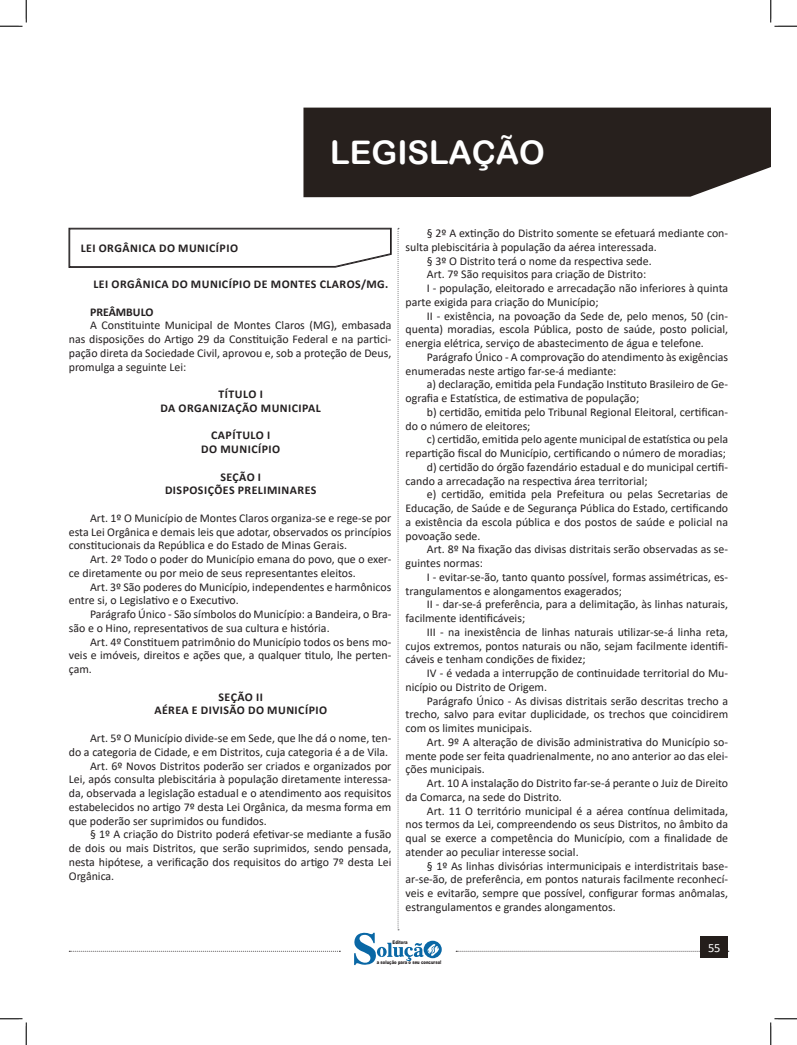
<style>
.page{position:relative;width:797px;height:1045px;background:#fff}
.page>*{position:absolute;margin:0;border:0;box-sizing:border-box;transform-origin:0 0}
.t1{font:32.5px "Arial Rounded MT Bold";color:#fff}
.t2{font:12.5px "Calibri";color:#fff}
.TEXTO_BASE{font:11.88px/13.8px "Calibri";color:#231f20}
.TITULO_DE_LEI{font:700 11.88px "Calibri";letter-spacing:.04em;color:#231f20}
.CAIXINHAS{font:700 11.88px "Calibri";letter-spacing:.04em;color:#231f20}
.TITULO_DE_ASSUNTO__CORPO{font:700 11.88px "Calibri";color:#231f20}
.t3{font:900 5px "Arial";color:#231f20;scale:.76 1}
</style>
<div class="page">
<svg style="left:456px;top:951px;width:273px;height:1px"></svg>
<div style="left:700px;top:936px;width:28px;height:22px;background:#241e1b"></div>
<div style="left:303px;top:108px;width:467px;height:89px;background:#27201d"></div>
<svg style="left:69px;top:228px;width:373px;height:737px"></svg>
<svg style="left:0;top:0;width:27px;height:27px"></svg>
<svg style="left:0;top:1018px;width:27px;height:27px"></svg>
<svg style="left:770px;top:0;width:27px;height:27px"></svg>
<svg style="left:770px;top:1018px;width:27px;height:27px"></svg>
<h1 class="t1" style="left:330px;top:133px;width:216px">LEGISLAÇÃO</h1>
<p class="CAIXINHAS" style="left:81px;top:239px;width:159px">LEI ORGÂNICA DO MUNICÍPIO</p>
<p class="TITULO_DE_LEI" style="left:93px;top:276px;width:296px">LEI ORGÂNICA DO MUNICÍPIO DE MONTES CLAROS/MG.</p>
<p class="TITULO_DE_ASSUNTO__CORPO" style="left:90px;top:303px;width:65px">PREÂMBULO</p>
<p class="TEXTO_BASE" style="left:69px;top:318px;width:324px;text-align:justify;text-indent:21px">A Constituinte Municipal de Montes Claros (MG), embasada nas disposições do Artigo 29 da Constituição Federal e na partici&shy;pação direta da Sociedade Civil, aprovou e, sob a proteção de Deus, promulga a seguinte Lei:</p>
<p class="TITULO_DE_LEI" style="left:219px;top:386px;width:46px">TÍTULO I</p>
<p class="TITULO_DE_LEI" style="left:161px;top:399px;width:162px">DA ORGANIZAÇÃO MUNICIPAL</p>
<p class="TITULO_DE_LEI" style="left:211px;top:427px;width:61px">CAPÍTULO I</p>
<p class="TITULO_DE_LEI" style="left:201px;top:441px;width:80px">DO MUNICÍPIO</p>
<p class="TITULO_DE_LEI" style="left:220px;top:468px;width:42px">SEÇÃO I</p>
<p class="TITULO_DE_LEI" style="left:165px;top:482px;width:153px">DISPOSIÇÕES PRELIMINARES</p>
<p class="TEXTO_BASE" style="left:69px;top:511px;width:324px;text-align:justify;text-indent:21px">Art. 1º O Município de Montes Claros organiza-se e rege-se por esta Lei Orgânica e demais leis que adotar, observados os princípios constitucionais da República e do Estado de Minas Gerais.</p>
<p class="TEXTO_BASE" style="left:69px;top:552px;width:324px;text-indent:21px">Art. 2º Todo o poder do Município emana do povo, que o exer&shy;ce diretamente ou por meio de seus representantes eleitos.</p>
<p class="TEXTO_BASE" style="left:69px;top:579px;width:324px;text-indent:21px">Art. 3º São poderes do Município, independentes e harmônicos entre si, o Legislativo e o Executivo.</p>
<p class="TEXTO_BASE" style="left:69px;top:607px;width:324px;text-indent:21px">Parágrafo Único - São símbolos do Município: a Bandeira, o Bra&shy;são e o Hino, representativos de sua cultura e história.</p>
<p class="TEXTO_BASE" style="left:69px;top:634px;width:324px;text-align:justify;text-indent:21px">Art. 4º Constituem patrimônio do Município todos os bens mo&shy;veis e imóveis, direitos e ações que, a qualquer titulo, lhe perten&shy;çam.</p>
<p class="TITULO_DE_LEI" style="left:218px;top:688px;width:46px">SEÇÃO II</p>
<p class="TITULO_DE_LEI" style="left:154px;top:702px;width:174px">AÉREA E DIVISÃO DO MUNICÍPIO</p>
<p class="TEXTO_BASE" style="left:69px;top:731px;width:324px;text-align:right">Art. 5º O Município divide-se em Sede, que lhe dá o nome, ten-<br>do a categoria de Cidade, e em Distritos, cuja categoria é a de Vila.</p>
<p class="TEXTO_BASE" style="left:69px;top:758px;width:324px;text-align:justify;text-indent:21px">Art. 6º Novos Distritos poderão ser criados e organizados por Lei, após consulta plebiscitária à população diretamente interessa&shy;da, observada a legislação estadual e o atendimento aos requisitos estabelecidos no artigo 7º desta Lei Orgânica, da mesma forma em que poderão ser suprimidos ou fundidos.</p>
<p class="TEXTO_BASE" style="left:69px;top:827px;width:324px;text-align:justify;text-indent:21px">§ 1º A criação do Distrito poderá efetivar-se mediante a fusão de dois ou mais Distritos, que serão suprimidos, sendo pensada, nesta hipótese, a verificação dos requisitos do artigo 7º desta Lei Orgânica.</p>
<p class="TEXTO_BASE" style="left:405px;top:226px;width:324px;text-indent:21px">§ 2º A extinção do Distrito somente se efetuará mediante con&shy;sulta plebiscitária à população da aérea interessada.</p>
<p class="TEXTO_BASE" style="left:427px;top:253px;width:226px">§ 3º O Distrito terá o nome da respectiva sede.</p>
<p class="TEXTO_BASE" style="left:427px;top:267px;width:221px">Art. 7º São requisitos para criação de Distrito:</p>
<p class="TEXTO_BASE" style="left:405px;top:281px;width:324px;text-indent:21px">I - população, eleitorado e arrecadação não inferiores à quinta parte exigida para criação do Município;</p>
<p class="TEXTO_BASE" style="left:405px;top:308px;width:324px;text-align:justify;text-indent:21px">II - existência, na povoação da Sede de, pelo menos, 50 (cin&shy;quenta) moradias, escola Pública, posto de saúde, posto policial, energia elétrica, serviço de abastecimento de água e telefone.</p>
<p class="TEXTO_BASE" style="left:405px;top:350px;width:324px;text-indent:21px">Parágrafo Único - A comprovação do atendimento às exigências enumeradas neste artigo far-se-á mediante:</p>
<p class="TEXTO_BASE" style="left:405px;top:377px;width:324px;text-indent:21px">a) declaração, emitida pela Fundação Instituto Brasileiro de Ge&shy;ografia e Estatística, de estimativa de população;</p>
<p class="TEXTO_BASE" style="left:405px;top:405px;width:324px;text-indent:21px">b) certidão, emitida pelo Tribunal Regional Eleitoral, certifican&shy;do o número de eleitores;</p>
<p class="TEXTO_BASE" style="left:405px;top:432px;width:324px;text-align:right">c) certidão, emitida pelo agente municipal de estatística ou pela repartição fiscal do Município, certificando o número de moradias;</p>
<p class="TEXTO_BASE" style="left:405px;top:460px;width:324px;text-indent:21px">d) certidão do órgão fazendário estadual e do municipal certifi&shy;cando a arrecadação na respectiva área territorial;</p>
<p class="TEXTO_BASE" style="left:405px;top:487px;width:324px;text-align:justify;text-indent:21px">e) certidão, emitida pela Prefeitura ou pelas Secretarias de Educação, de Saúde e de Segurança Pública do Estado, certificando a existência da escola pública e dos postos de saúde e policial na povoação sede.</p>
<p class="TEXTO_BASE" style="left:405px;top:542px;width:324px;text-indent:21px">Art. 8º Na fixação das divisas distritais serão observadas as se&shy;guintes normas:</p>
<p class="TEXTO_BASE" style="left:405px;top:570px;width:324px;text-indent:21px">I - evitar-se-ão, tanto quanto possível, formas assimétricas, es&shy;trangulamentos e alongamentos exagerados;</p>
<p class="TEXTO_BASE" style="left:405px;top:597px;width:324px;text-indent:21px">II - dar-se-á preferência, para a delimitação, às linhas naturais, facilmente identificáveis;</p>
<p class="TEXTO_BASE" style="left:405px;top:625px;width:324px;text-align:justify;text-indent:21px">III - na inexistência de linhas naturais utilizar-se-á linha reta, cujos extremos, pontos naturais ou não, sejam facilmente identifi&shy;cáveis e tenham condições de fixidez;</p>
<p class="TEXTO_BASE" style="left:405px;top:666px;width:324px;text-indent:21px">IV - é vedada a interrupção de continuidade territorial do Mu&shy;nicípio ou Distrito de Origem.</p>
<p class="TEXTO_BASE" style="left:405px;top:693px;width:324px;text-align:justify;text-indent:21px">Parágrafo Único - As divisas distritais serão descritas trecho a trecho, salvo para evitar duplicidade, os trechos que coincidirem com os limites municipais.</p>
<p class="TEXTO_BASE" style="left:405px;top:735px;width:324px;text-align:justify;text-indent:21px">Art. 9º A alteração de divisão administrativa do Município so&shy;mente pode ser feita quadrienalmente, no ano anterior ao das elei&shy;ções municipais.</p>
<p class="TEXTO_BASE" style="left:405px;top:776px;width:324px;text-indent:21px">Art. 10 A instalação do Distrito far-se-á perante o Juiz de Direito da Comarca, na sede do Distrito.</p>
<p class="TEXTO_BASE" style="left:405px;top:803px;width:324px;text-align:justify;text-indent:21px">Art. 11 O território municipal é a aérea contínua delimitada, nos termos da Lei, compreendendo os seus Distritos, no âmbito da qual se exerce a competência do Município, com a finalidade de atender ao peculiar interesse social.</p>
<p class="TEXTO_BASE" style="left:405px;top:858px;width:324px;text-align:justify;text-indent:21px">§ 1º As linhas divisórias intermunicipais e interdistritais base&shy;ar-se-ão, de preferência, em pontos naturais facilmente reconhecí&shy;veis e evitarão, sempre que possível, configurar formas anômalas, estrangulamentos e grandes alongamentos.</p>
<p class="t3" style="left:392px;top:939px;width:21px">Editora</p>
<p class="t3" style="left:377px;top:959px;width:86px">a solução para o seu concurso!</p>
<p class="t2" style="left:708px;top:939px;width:14px">55</p>
</div>
